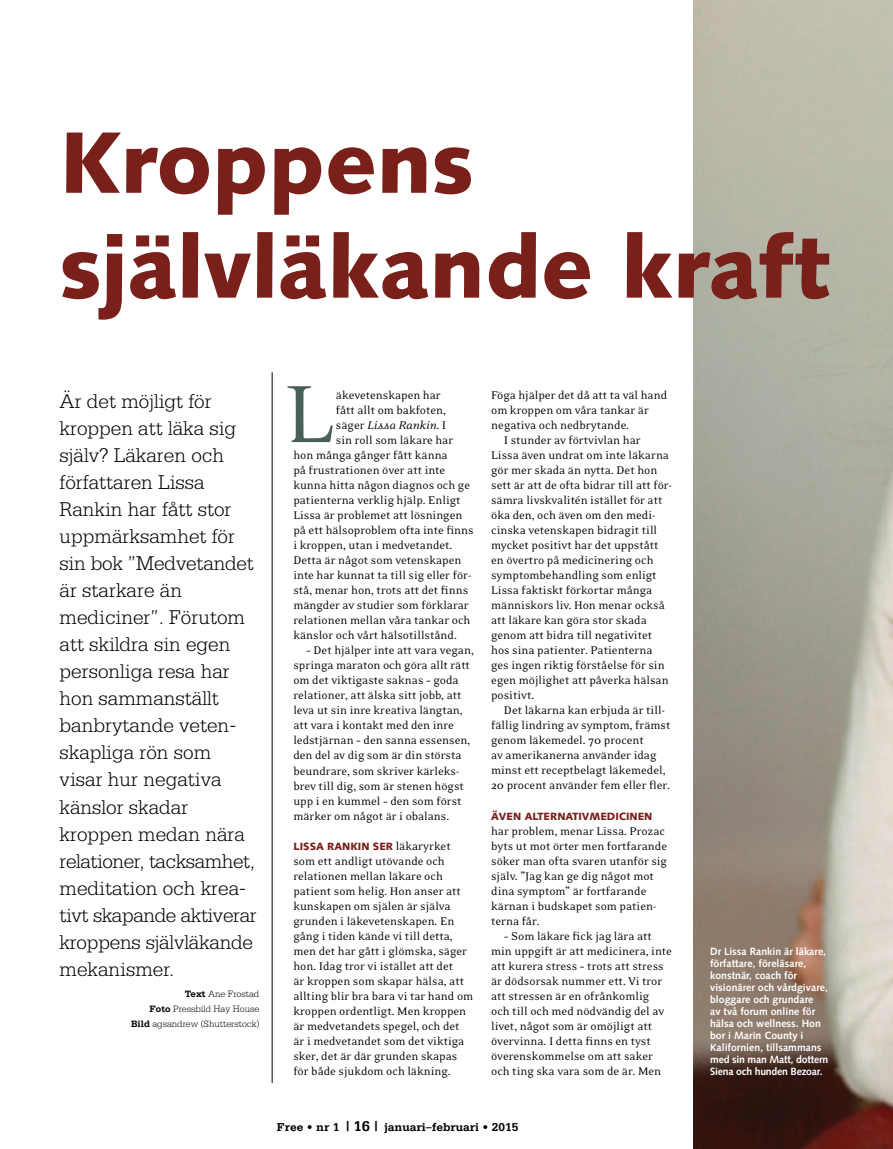
<style>
.page{position:relative;width:893px;height:1149px;background:#fff}
.page>*{position:absolute;margin:0;border:0;box-sizing:border-box;transform-origin:0 0}
.t1{font:93px "Eidetic Neo";color:#495f5a}
.t2{font:900 87.3px "Syntax";color:#7a201a}
.t3{font:900 87px "Syntax";color:#7a201a}
.t4{font:300 21px/27px "Serifa";color:#000}
.t5{font:12.75px/15px "Eidetic Neo";color:#000}
.t6{font:italic 12.75px "Eidetic Neo";color:#000}
.t7{font:700 12px "Serifa";color:#000}
.t8{font:700 10.5px/12px "Syntax";color:#fff}
.t9{font:900 10.5px "Syntax";color:#7a201a}
.t10{font:300 9.75px/15px "Serifa";color:#000;text-align:right}
.s1{font-weight:700}
.s2{font-style:normal}
.s3{font-family:"Eidetic Neo";font-weight:400;font-size:12.75px;color:#000}
.s4{font-size:15px}
</style>
<div class="page">
<img style="left:693px;top:0;width:200px;height:1148px">
<hr style="left:272px;top:372px;width:1px;height:710px;background:#000">
<h3 class="t3" style="left:60px;top:111px;width:416px">Kroppens</h3>
<h2 class="t2" style="left:60px;top:215px;width:773px">självläkande kraft</h2>
<p class="t4" style="left:60px;top:387px;width:199px">Är det möjligt för kroppen att läka sig själv? Läkaren och författaren Lissa<br>Rankin har fått stor uppmärksamhet för sin bok ”Medvetandet är starkare än mediciner”. Förutom att skildra sin egen personliga resa har hon sammanställt banbrytande veten&shy;skapliga rön som visar hur negativa känslor skadar kroppen medan nära relationer, tacksamhet, meditation och krea&shy;tivt skapande aktiverar kroppens självläkande mekanismer.</p>
<p class="t10" style="left:131px;top:985px;width:130px"><span class="s1">Text</span> Ane Frostad<br><span class="s1">Foto</span> Pressbild Hay House<br><span class="s1">Bild</span> agsandrew (Shutterstock)</p>
<h1 class="t1" style="left:285px;top:367px;width:51px">L</h1>
<p class="t5" style="left:336px;top:388px;width:106px">äkevetenskapen har</p>
<p class="t5" style="left:336px;top:403px;width:112px">fått allt om bakfoten,</p>
<p class="t6" style="left:336px;top:419px;width:112px"><span class="s2">säger</span> Lissa Rankin<span class="s2">. I</span></p>
<p class="t5" style="left:336px;top:433px;width:119px">sin roll som läkare har</p>
<p class="t5" style="left:293px;top:448px;width:156px">hon många gånger fått känna</p>
<p class="t5" style="left:293px;top:463px;width:153px">på frustrationen över att inte</p>
<p class="t5" style="left:293px;top:478px;width:178px">kunna hitta någon diagnos och ge</p>
<p class="t5" style="left:293px;top:493px;width:169px">patienterna verklig hjälp. Enligt</p>
<p class="t5" style="left:293px;top:508px;width:171px">Lissa är problemet att lösningen</p>
<p class="t5" style="left:293px;top:523px;width:182px">på ett hälsoproblem ofta inte finns</p>
<p class="t5" style="left:293px;top:538px;width:161px">i kroppen, utan i medvetandet.</p>
<p class="t5" style="left:293px;top:553px;width:169px">Detta är något som vetenskapen</p>
<p class="t5" style="left:293px;top:568px;width:179px">inte har kunnat ta till sig eller för-</p>
<p class="t5" style="left:293px;top:583px;width:176px">stå, menar hon, trots att det finns</p>
<p class="t5" style="left:293px;top:598px;width:177px">mängder av studier som förklarar</p>
<p class="t5" style="left:293px;top:613px;width:179px">relationen mellan våra tankar och</p>
<p class="t5" style="left:293px;top:628px;width:165px">känslor och vårt hälsotillstånd.</p>
<p class="t5" style="left:293px;top:643px;width:182px;text-indent:13px">– Det hjälper inte att vara vegan, springa maraton och göra allt rätt om det viktigaste saknas – goda relationer, att älska sitt jobb, att leva ut sin inre kreativa längtan, att vara i kontakt med den inre ledstjärnan – den sanna essensen, den del av dig som är din största beundrare, som skriver kärleks&shy;brev till dig, som är stenen högst upp i en kummel – den som först märker om något är i obalans.</p>
<p class="t9" style="left:293px;top:839px;width:159px">LISSA RANKIN SER <span class="s3">läkaryrket</span></p>
<p class="t5" style="left:293px;top:853px;width:181px">som ett andligt utövande och relationen mellan läkare och patient som helig. Hon anser att kunskapen om själen är själva grunden i läkevetenskapen. En gång i tiden kände vi till detta, men det har gått i glömska, säger hon. Idag tror vi istället att det<br>är kroppen som skapar hälsa, att allting blir bra bara vi tar hand om kroppen ordentligt. Men kroppen är medvetandets spegel, och det är i medvetandet som det viktiga sker, det är där grunden skapas för både sjukdom och läkning.</p>
<p class="t5" style="left:491px;top:388px;width:178px">Föga hjälper det då att ta väl hand</p>
<p class="t5" style="left:491px;top:403px;width:159px">om kroppen om våra tankar är</p>
<p class="t5" style="left:491px;top:418px;width:139px">negativa och nedbrytande.</p>
<p class="t5" style="left:504px;top:433px;width:138px">I stunder av förtvivlan har</p>
<p class="t5" style="left:491px;top:448px;width:179px">Lissa även undrat om inte läkarna</p>
<p class="t5" style="left:491px;top:463px;width:168px">gör mer skada än nytta. Det hon</p>
<p class="t5" style="left:491px;top:478px;width:182px">sett är att de ofta bidrar till att för-</p>
<p class="t5" style="left:491px;top:493px;width:173px">sämra livskvalitén istället för att</p>
<p class="t5" style="left:491px;top:508px;width:166px">öka den, och även om den medi-</p>
<p class="t5" style="left:491px;top:523px;width:168px">cinska vetenskapen bidragit till</p>
<p class="t5" style="left:491px;top:538px;width:169px">mycket positivt har det uppstått</p>
<p class="t5" style="left:491px;top:553px;width:164px">en övertro på medicinering och</p>
<p class="t5" style="left:491px;top:568px;width:167px">symptombehandling som enligt</p>
<p class="t5" style="left:491px;top:583px;width:163px">Lissa faktiskt förkortar många</p>
<p class="t5" style="left:491px;top:598px;width:175px">människors liv. Hon menar också</p>
<p class="t5" style="left:491px;top:613px;width:157px">att läkare kan göra stor skada</p>
<p class="t5" style="left:491px;top:628px;width:163px">genom att bidra till negativitet</p>
<p class="t5" style="left:491px;top:643px;width:163px">hos sina patienter. Patienterna</p>
<p class="t5" style="left:491px;top:658px;width:175px">ges ingen riktig förståelse för sin</p>
<p class="t5" style="left:491px;top:673px;width:179px">egen möjlighet att påverka hälsan</p>
<p class="t5" style="left:491px;top:688px;width:45px">positivt.</p>
<p class="t5" style="left:504px;top:703px;width:162px">Det läkarna kan erbjuda är till-</p>
<p class="t5" style="left:491px;top:718px;width:181px">fällig lindring av symptom, främst</p>
<p class="t5" style="left:491px;top:733px;width:154px">genom läkemedel. 70 procent</p>
<p class="t5" style="left:491px;top:748px;width:167px">av amerikanerna använder idag</p>
<p class="t5" style="left:491px;top:763px;width:176px">minst ett receptbelagt läkemedel,</p>
<p class="t5" style="left:491px;top:778px;width:180px">20 procent använder fem eller fler.</p>
<p class="t9" style="left:491px;top:809px;width:163px">ÄVEN ALTERNATIVMEDICINEN</p>
<p class="t5" style="left:491px;top:823px;width:177px">har problem, menar Lissa. Prozac byts ut mot örter men fortfarande söker man ofta svaren utanför sig själv. ”Jag kan ge dig något mot dina symptom” är fortfarande kärnan i budskapet som patien&shy;terna får.</p>
<p class="t5" style="left:491px;top:928px;width:182px;text-indent:13px">– Som läkare fick jag lära att min uppgift är att medicinera, inte att kurera stress – trots att stress är dödsorsak nummer ett. Vi tror att stressen är en ofrånkomlig<br>och till och med nödvändig del av livet, något som är omöjligt att övervinna. I detta finns en tyst överenskommelse om att saker och ting ska vara som de är. Men</p>
<p class="t7" style="left:277px;top:1119px;width:243px">Free • nr 1 <span class="s4">| 16 |</span> januari–februari • 2015</p>
<p class="t8" style="left:710px;top:944px;width:120px">Dr Lissa Rankin är läkare, författare, föreläsare, konstnär, coach för visionärer och vårdgivare, bloggare och grundare<br>av två forum online för hälsa och wellness. Hon bor i Marin County i<br>Kalifornien, tillsammans med sin man Matt, dottern<br>Siena och hunden Bezoar.</p>
</div>
